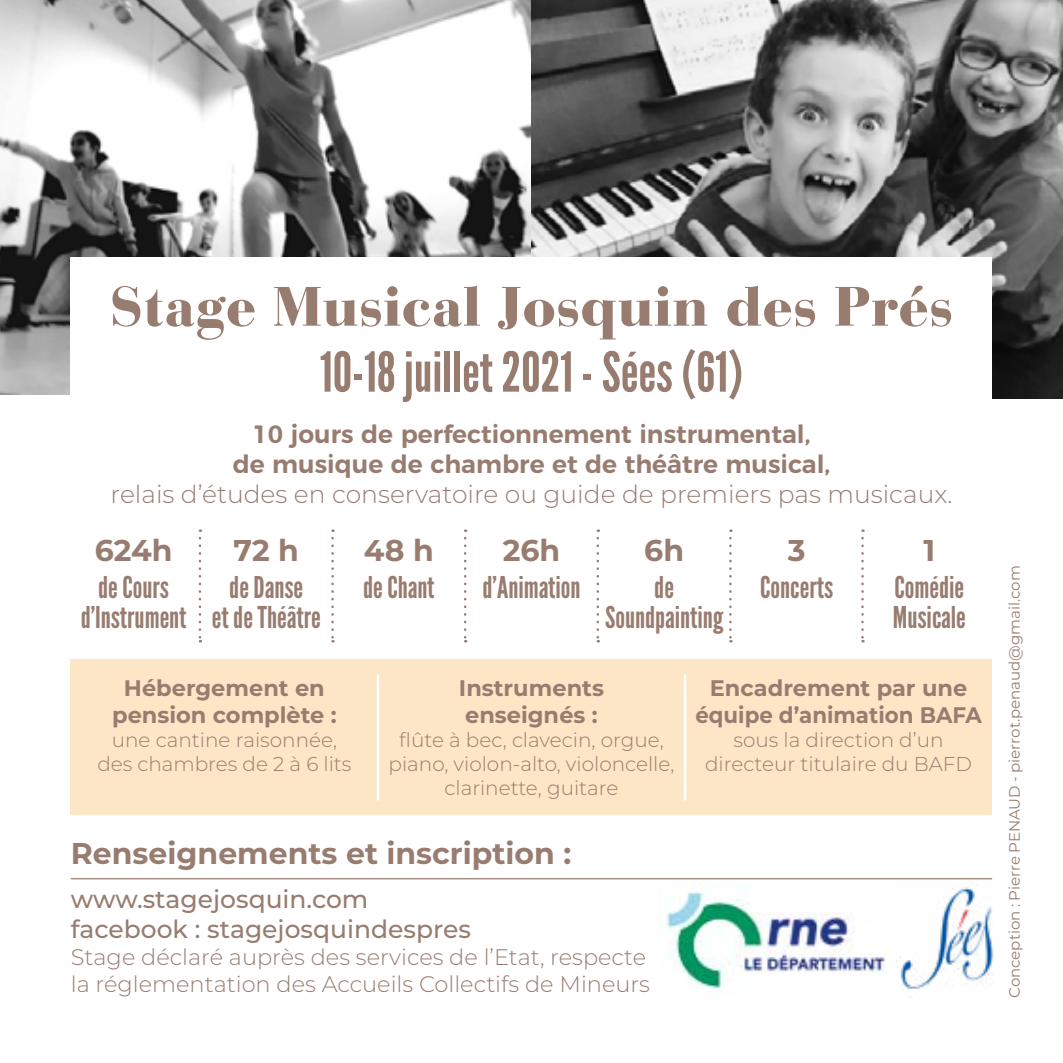
<style>
.page{position:relative;width:1063px;height:1063px;background:#fff}
.page>*{position:absolute;margin:0;border:0;box-sizing:border-box;transform-origin:0 0}
.t1{font:900 55px "Bauer Bodoni Std";color:#987c70}
.t2{font:55px "League Gothic";color:#987c70}
.t3{font:30px/30px "League Gothic";color:#987c70;text-align:center}
.t4{font:700 30px "Montserrat";color:#987c70}
.t5{font:600 25px/30px "Montserrat";color:#987c70;text-align:center}
.t6{font:300 25px "Montserrat";color:#987c70}
.t7{font:500 25px/30px "Montserrat";color:#987c70}
.t8{font:300 22.5px/27px "Montserrat";color:#987c70}
.t9{font:700 22.5px/27px "Montserrat";color:#987c70;text-align:center}
.t10{font:300 20px/24px "Montserrat";color:#987c70;text-align:center}
.t11{font:15px "Montserrat";color:#987c70}
</style>
<div class="page">
<img style="left:0;top:0;width:531px;height:395px">
<img style="left:531px;top:0;width:532px;height:399px">
<div style="left:71px;top:659px;width:921px;height:156px;background:#fce6c5"></div>
<div style="left:71px;top:257px;width:921px;height:156px;background:#fff"></div>
<hr style="left:71px;top:878px;width:921px;height:1px;background:#987c70">
<img style="left:896px;top:887px;width:98px;height:103px">
<img style="left:664px;top:887px;width:224px;height:110px">
<svg style="left:199px;top:538px;width:2px;height:104px"></svg>
<svg style="left:331px;top:538px;width:3px;height:104px"></svg>
<svg style="left:464px;top:538px;width:2px;height:104px"></svg>
<svg style="left:597px;top:538px;width:2px;height:104px"></svg>
<svg style="left:729px;top:538px;width:3px;height:104px"></svg>
<svg style="left:861px;top:538px;width:3px;height:104px"></svg>
<hr style="left:377px;top:674px;width:2px;height:127px;background:#fff">
<hr style="left:684px;top:674px;width:2px;height:127px;background:#fff">
<h1 class="t1" style="left:110px;top:273px;width:845px">Stage Musical Josquin des Prés</h1>
<h1 class="t2" style="left:320px;top:339px;width:425px">10-18 juillet 2021 - Sées (61)</h1>
<p class="t5" style="left:233px;top:418px;width:599px">10 jours de perfectionnement instrumental,<br>de musique de chambre et de théâtre musical,</p>
<p class="t6" style="left:111px;top:478px;width:843px">relais d’études en conservatoire ou guide de premiers pas musicaux.</p>
<h2 class="t4" style="left:95px;top:529px;width:79px">624h</h2>
<h2 class="t3" style="left:81px;top:573px;width:107px">de Cours d’Instrument</h2>
<h2 class="t4" style="left:234px;top:529px;width:67px">72 h</h2>
<h2 class="t3" style="left:212px;top:573px;width:110px">de Danse<br>et de Théâtre</h2>
<h2 class="t4" style="left:364px;top:529px;width:71px">48 h</h2>
<h2 class="t3" style="left:363px;top:573px;width:73px">de Chant</h2>
<h2 class="t4" style="left:503px;top:529px;width:59px">26h</h2>
<h2 class="t3" style="left:483px;top:573px;width:100px">d’Animation</h2>
<h2 class="t4" style="left:644px;top:529px;width:41px">6h</h2>
<h2 class="t3" style="left:605px;top:573px;width:120px">de<br>Soundpainting</h2>
<h2 class="t4" style="left:788px;top:529px;width:19px">3</h2>
<h2 class="t3" style="left:760px;top:573px;width:75px">Concerts</h2>
<h2 class="t4" style="left:924px;top:529px;width:13px">1</h2>
<h2 class="t3" style="left:893px;top:573px;width:75px;text-align:left">Comédie<br>Musicale</h2>
<p class="t9" style="left:112px;top:673px;width:226px">Hébergement en pension complète :</p>
<p class="t10" style="left:97px;top:727px;width:256px">une cantine raisonnée, des chambres de 2 à 6 lits</p>
<p class="t9" style="left:459px;top:673px;width:147px;text-align:left">Instruments enseignés :</p>
<p class="t10" style="left:389px;top:727px;width:287px">flûte à bec, clavecin, orgue, piano, violon-alto, violoncelle, clarinette, guitare</p>
<h2 class="t4" style="left:71px;top:832px;width:502px">Renseignements et inscription :</h2>
<p class="t7" style="left:71px;top:883px;width:401px">www.stagejosquin.com facebook : stagejosquindespres</p>
<p class="t8" style="left:71px;top:943px;width:581px">Stage déclaré auprès des services de l’Etat, respecte la réglementation des Accueils Collectifs de Mineurs</p>
<p class="t9" style="left:695px;top:673px;width:288px">Encadrement par une équipe d’animation BAFA</p>
<p class="t10" style="left:705px;top:727px;width:268px">sous la direction d’un directeur titulaire du BAFD</p>
<p class="t11" style="left:1004px;top:998px;width:434px;rotate:-90deg">Conception : Pierre PENAUD - pierrot.penaud@gmail.com</p>
</div>
